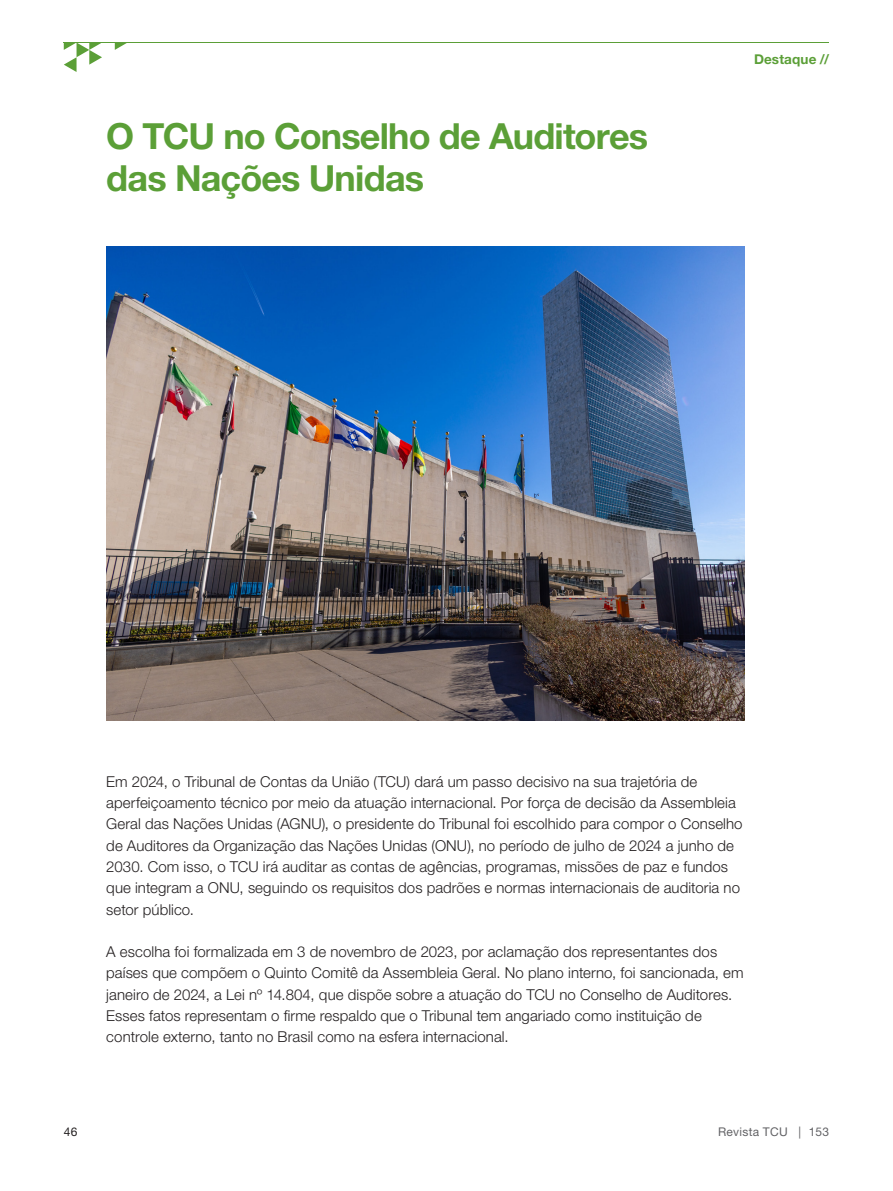
<style>
.page{position:relative;width:893px;height:1191px;background:#fff}
.page>*{position:absolute;margin:0;border:0;box-sizing:border-box;transform-origin:0 0}
.Texto_Título{font:700 36px/42.5px "Helvetica Neue LT Std";letter-spacing:-.025em;color:#5b9f37}
.Texto_Parágrafo{font:300 15px/21.3px "Helvetica Neue LT Std";letter-spacing:.005em;color:#231f20}
.t1{font:700 13.5px "Helvetica Neue LT Std";letter-spacing:.01em;color:#5b9f37}
.t2{font:12px "Helvetica Neue LT Std";letter-spacing:.02em;color:#636366}
.t3{font:12px "Helvetica Neue LT Std";color:#231f20}
</style>
<div class="page">
<hr style="left:64px;top:42px;width:765px;height:1px;background:#5b9f37">
<svg style="left:115px;top:43px;width:12px;height:7px"></svg>
<svg style="left:64px;top:43px;width:38px;height:29px"></svg>
<img style="left:106px;top:246px;width:638px;height:474px">
<p class="Texto_Título" style="left:106px;top:114px;width:543px">O TCU no Conselho de Auditores das Nações Unidas</p>
<p class="t1" style="left:754px;top:51px;width:77px">Destaque //</p>
<p class="Texto_Parágrafo" style="left:106px;top:770px;width:638px">Em 2024, o Tribunal de Contas da União (TCU) dará um passo decisivo na sua trajetória de aperfeiçoamento técnico por meio da atuação internacional. Por força de decisão da Assembleia Geral das Nações Unidas (AGNU), o presidente do Tribunal foi escolhido para compor o Conselho de Auditores da Organização das Nações Unidas (ONU), no período de julho de 2024 a junho de 2030. Com isso, o TCU irá auditar as contas de agências, programas, missões de paz e fundos que integram a ONU, seguindo os requisitos dos padrões e normas internacionais de auditoria no setor público.</p>
<p class="Texto_Parágrafo" style="left:106px;top:940px;width:639px">A escolha foi formalizada em 3 de novembro de 2023, por aclamação dos representantes dos países que compõem o Quinto Comitê da Assembleia Geral. No plano interno, foi sancionada, em janeiro de 2024, a Lei nº 14.804, que dispõe sobre a atuação do TCU no Conselho de Auditores.<br>Esses fatos representam o firme respaldo que o Tribunal tem angariado como instituição de controle externo, tanto no Brasil como na esfera internacional.</p>
<p class="t3" style="left:64px;top:1124px;width:15px">46</p>
<p class="t2" style="left:718px;top:1124px;width:113px">Revista TCU | 153</p>
</div>
